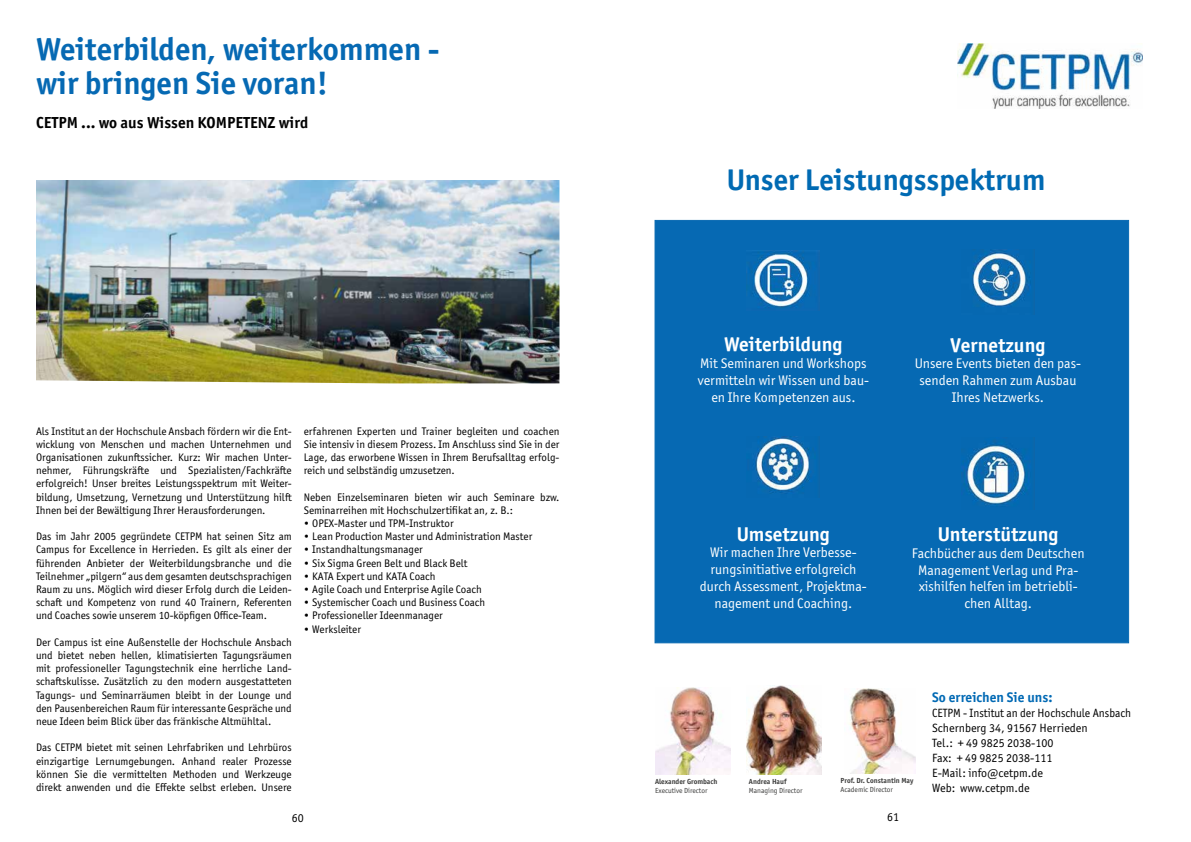
<style>
.page{position:relative;width:1191px;height:842px;background:#fff}
.page>*{position:absolute;margin:0;border:0;box-sizing:border-box;transform-origin:0 0}
.t1{font:700 32px/34px "Officina Sans ITC Pro";color:#0669b3}
.t2{font:700 30px "Officina Sans ITC Pro";color:#006ab3}
.t3{font:700 20px "Officina Sans ITC Pro";color:#fff}
.t4{font:700 16px "Officina Sans ITC Pro";color:#000}
.t5{font:14px/16.8px "Officina Sans ITC Pro";color:#fff;text-align:center}
.t6{font:700 14px "Officina Sans ITC Pro";color:#0069b4}
.t7{font:12px/15px "Officina Sans ITC Pro";color:#000;scale:.96 1}
.t8{font:12px "Officina Sans ITC Pro";color:#000}
.t9{font:11px/13.2px "Officina Sans ITC Pro";color:#000;text-align:justify}
.t10{font:7.3px "Officina Sans ITC Pro";color:#3c3c3b}
.t11{font:700 7.3px "Officina Sans ITC Pro";color:#3c3c3b}
</style>
<div class="page">
<img style="left:36px;top:180px;width:523px;height:203px">
<img style="left:957px;top:43px;width:185px;height:65px">
<div style="left:654px;top:220px;width:475px;height:423px;background:#0669b3;border:1px solid #0a6ab2"></div>
<img style="left:746px;top:251px;width:73px;height:57px">
<img style="left:972px;top:250px;width:59px;height:57px">
<img style="left:755px;top:436px;width:60px;height:58px">
<img style="left:961px;top:440px;width:69px;height:66px">
<img style="left:655px;top:687px;width:75px;height:88px">
<img style="left:746px;top:686px;width:75px;height:89px">
<img style="left:849px;top:689px;width:66px;height:85px">
<h1 class="t1" style="left:36px;top:32px;width:405px">Weiterbilden, weiterkommen - wir bringen Sie voran!</h1>
<h3 class="t4" style="left:36px;top:113px;width:274px">CETPM ... wo aus Wissen KOMPETENZ wird</h3>
<p class="t9" style="left:36px;top:424px;width:257px">Als Institut an der Hochschule Ansbach fördern wir die Ent&shy;wicklung von Menschen und machen Unternehmen und Organisationen zukunftssicher. Kurz: Wir machen Unter&shy;nehmer, Führungskräfte und Spezialisten/Fachkräfte erfolgreich! Unser breites Leistungsspektrum mit Weiter&shy;bildung, Umsetzung, Vernetzung und Unterstützung hilft Ihnen bei der Bewältigung Ihrer Herausforderungen.</p>
<p class="t9" style="left:36px;top:530px;width:257px">Das im Jahr 2005 gegründete CETPM hat seinen Sitz am Campus for Excellence in Herrieden. Es gilt als einer der führenden Anbieter der Weiterbildungsbranche und die Teilnehmer „pilgern“ aus dem gesamten deutschsprachigen Raum zu uns. Möglich wird dieser Erfolg durch die Leiden&shy;schaft und Kompetenz von rund 40 Trainern, Referenten und Coaches sowie unserem 10-köpfigen Office-Team.</p>
<p class="t9" style="left:36px;top:635px;width:257px">Der Campus ist eine Außenstelle der Hochschule Ansbach und bietet neben hellen, klimatisierten Tagungsräumen mit professioneller Tagungstechnik eine herrliche Land&shy;schaftskulisse. Zusätzlich zu den modern ausgestatteten Tagungs- und Seminarräumen bleibt in der Lounge und den Pausenbereichen Raum für interessante Gespräche und neue Ideen beim Blick über das fränkische Altmühltal.</p>
<p class="t9" style="left:36px;top:741px;width:257px">Das CETPM bietet mit seinen Lehrfabriken und Lehrbüros einzigartige Lernumgebungen. Anhand realer Prozesse können Sie die vermittelten Methoden und Werkzeuge direkt anwenden und die Effekte selbst erleben. Unsere</p>
<p class="t9" style="left:304px;top:424px;width:257px">erfahrenen Experten und Trainer begleiten und coachen Sie intensiv in diesem Prozess. Im Anschluss sind Sie in der Lage, das erworbene Wissen in Ihrem Berufsalltag erfolg&shy;reich und selbständig umzusetzen.</p>
<p class="t9" style="left:304px;top:490px;width:257px">Neben Einzelseminaren bieten wir auch Seminare bzw.<br>Seminarreihen mit Hochschulzertifikat an, z. B.:</p>
<p class="t9" style="left:304px;top:517px;width:151px">• OPEX-Master und TPM-Instruktor</p>
<p class="t9" style="left:304px;top:530px;width:230px">• Lean Production Master und Administration Master</p>
<p class="t9" style="left:304px;top:543px;width:121px">• Instandhaltungsmanager</p>
<p class="t9" style="left:304px;top:556px;width:165px">• Six Sigma Green Belt und Black Belt</p>
<p class="t9" style="left:304px;top:569px;width:133px">• KATA Expert und KATA Coach</p>
<p class="t9" style="left:304px;top:583px;width:179px">• Agile Coach und Enterprise Agile Coach</p>
<p class="t9" style="left:304px;top:596px;width:183px">• Systemischer Coach und Business Coach</p>
<p class="t9" style="left:304px;top:609px;width:141px">• Professioneller Ideenmanager</p>
<p class="t9" style="left:304px;top:622px;width:59px">• Werksleiter</p>
<h2 class="t2" style="left:727px;top:161px;width:320px">Unser Leistungsspektrum</h2>
<h3 class="t3" style="left:724px;top:332px;width:120px">Weiterbildung</h3>
<p class="t5" style="left:698px;top:355px;width:173px">Mit Seminaren und Workshops vermitteln wir Wissen und bau&shy;en Ihre Kompetenzen aus.</p>
<h3 class="t3" style="left:950px;top:332px;width:97px">Vernetzung</h3>
<p class="t5" style="left:914px;top:355px;width:168px">Unsere Events bieten den pas&shy;senden Rahmen zum Ausbau<br>Ihres Netzwerks.</p>
<h3 class="t3" style="left:737px;top:521px;width:95px">Umsetzung</h3>
<p class="t5" style="left:700px;top:544px;width:168px">Wir machen Ihre Verbesse&shy;rungsinitiative erfolgreich durch Assessment, Projektma&shy;nagement und Coaching.</p>
<h3 class="t3" style="left:937px;top:522px;width:122px">Unterstützung</h3>
<p class="t5" style="left:911px;top:545px;width:174px">Fachbücher aus dem Deutschen<br>Management Verlag und Pra&shy;xishilfen helfen im betriebli&shy;chen Alltag.</p>
<p class="t11" style="left:655px;top:777px;width:64px">Alexander Grombach</p>
<p class="t10" style="left:655px;top:786px;width:54px">Executive Director</p>
<p class="t11" style="left:749px;top:777px;width:39px">Andrea Hauf</p>
<p class="t10" style="left:749px;top:786px;width:55px">Managing Director</p>
<p class="t11" style="left:840px;top:776px;width:74px">Prof. Dr. Constantin May</p>
<p class="t10" style="left:840px;top:785px;width:54px">Academic Director</p>
<p class="t6" style="left:932px;top:688px;width:122px">So erreichen Sie uns:</p>
<p class="t7" style="left:932px;top:705px;width:209px">CETPM - Institut an der Hochschule Ansbach<br>Schernberg 34, 91567 Herrieden<br>Tel.: + 49 9825 2038-100<br>Fax: + 49 9825 2038-111<br>E-Mail: info@cetpm.de<br>Web: www.cetpm.de</p>
<p class="t8" style="left:292px;top:811px;width:13px">60</p>
<p class="t8" style="left:887px;top:810px;width:13px">61</p>
</div>
